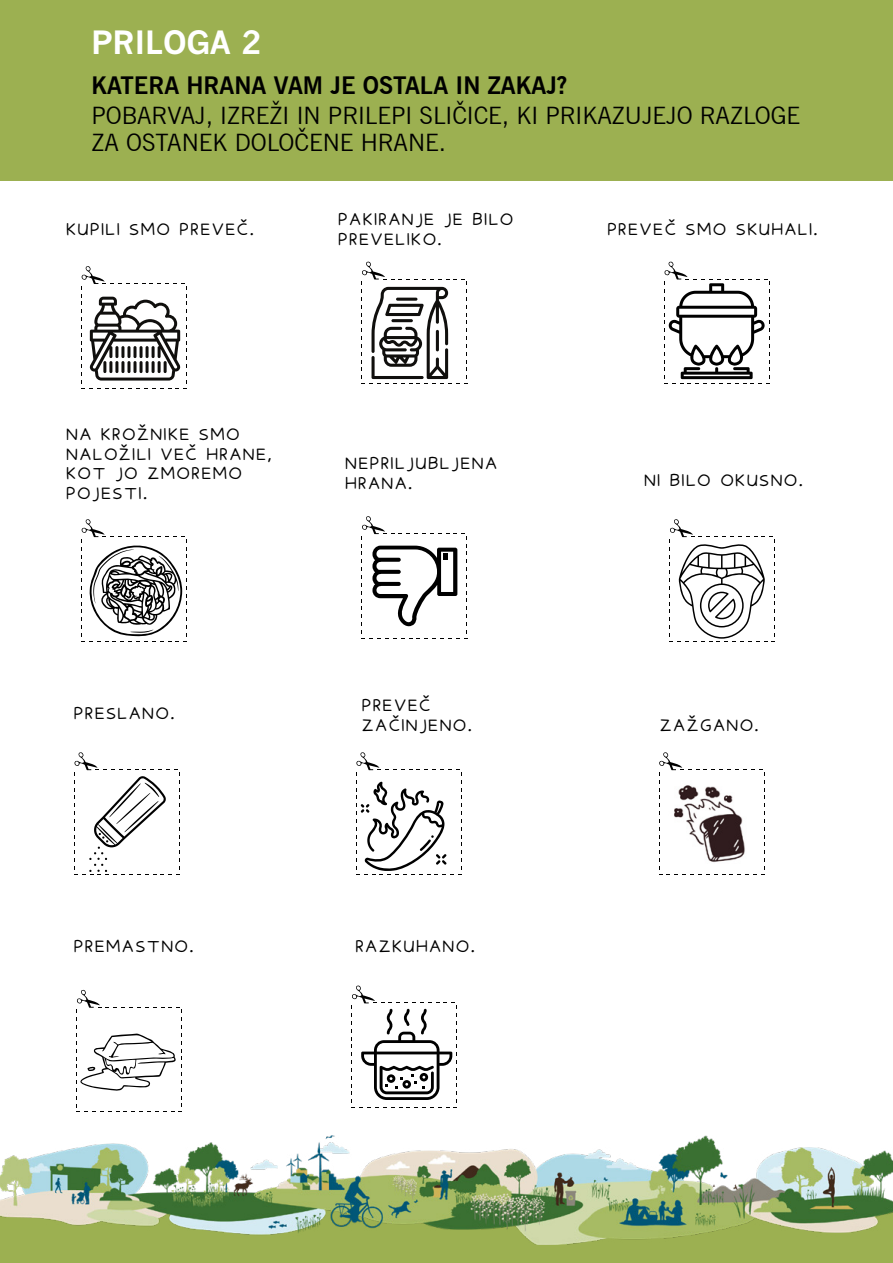
<style>
.page{position:relative;width:893px;height:1263px;background:#fff}
.page>*{position:absolute;margin:0;border:0;box-sizing:border-box;transform-origin:0 0}
.t1{font:700 31.5px "M News Gothic";color:#fff}
.t2{font:24.9px "Bobby Jones";color:#000}
.t3{font:24px/30px "News Gothic BT";color:#000}
.t4{font:16.5px/19.6px "Irene Florentina";color:#000}
.s1{font-weight:700}
</style>
<div class="page">
<svg style="left:81px;top:266px;width:106px;height:123px"></svg>
<svg style="left:361px;top:261px;width:106px;height:123px"></svg>
<hr style="left:391px;top:319px;width:22px;height:3px;background:#100f0d;border-radius:2px">
<hr style="left:396px;top:298px;width:21px;height:3px;background:#100f0d;border-radius:2px">
<svg style="left:664px;top:261px;width:106px;height:123px"></svg>
<svg style="left:81px;top:519px;width:106px;height:123px"></svg>
<svg style="left:361px;top:516px;width:106px;height:123px"></svg>
<svg style="left:669px;top:519px;width:106px;height:123px"></svg>
<svg style="left:659px;top:752px;width:106px;height:123px"></svg>
<svg style="left:74px;top:752px;width:106px;height:123px"></svg>
<svg style="left:356px;top:752px;width:106px;height:123px"></svg>
<svg style="left:76px;top:989px;width:106px;height:123px"></svg>
<img style="left:669px;top:781px;width:85px;height:83px">
<svg style="left:351px;top:985px;width:106px;height:123px"></svg>
<div style="left:0;top:1209px;width:893px;height:54px;background:#9cb051"></div>
<img style="left:0;top:1135px;width:893px;height:109px">
<div style="left:0;top:0;width:893px;height:181px;background:#9cb051"></div>
<p class="t1" style="left:91px;top:23px;width:171px">PRILOGA 2</p>
<p class="t3" style="left:91px;top:70px;width:710px"><span class="s1">KATERA HRANA VAM JE OSTALA IN ZAKAJ?<br></span>POBARVAJ, IZREŽI IN PRILEPI SLIČICE, KI PRIKAZUJEJO RAZLOGE</p>
<p class="t3" style="left:91px;top:127px;width:356px">ZA OSTANEK DOLOČENE HRANE.</p>
<p class="t2" style="left:65px;top:89px;width:407px">KATERA HRANA VAM JE OSTALA IN ZAKAJ?</p>
<p class="t4" style="left:65px;top:219px;width:191px">KUPILI SMO PREVEČ.</p>
<p class="t4" style="left:338px;top:209px;width:178px">PAKIRANJE JE BILO<br>PREVELIKO.</p>
<p class="t4" style="left:607px;top:219px;width:213px">PREVEČ SMO SKUHALI.</p>
<p class="t4" style="left:65px;top:424px;width:208px">NA KROŽNIKE SMO<br>NALOŽILI VEČ HRANE,<br>KOT JO ZMOREMO<br>POJESTI.</p>
<p class="t4" style="left:345px;top:454px;width:155px">NEPRILJUBLJENA<br>HRANA.</p>
<p class="t4" style="left:73px;top:703px;width:103px">PRESLANO.</p>
<p class="t4" style="left:361px;top:696px;width:113px">PREVEČ<br>ZAČINJENO.</p>
<p class="t4" style="left:73px;top:936px;width:123px">PREMASTNO.</p>
<p class="t4" style="left:355px;top:936px;width:122px">RAZKUHANO.</p>
<p class="t4" style="left:643px;top:470px;width:162px">NI BILO OKUSNO.</p>
<p class="t4" style="left:659px;top:715px;width:102px">ZAŽGANO.</p>
</div>
